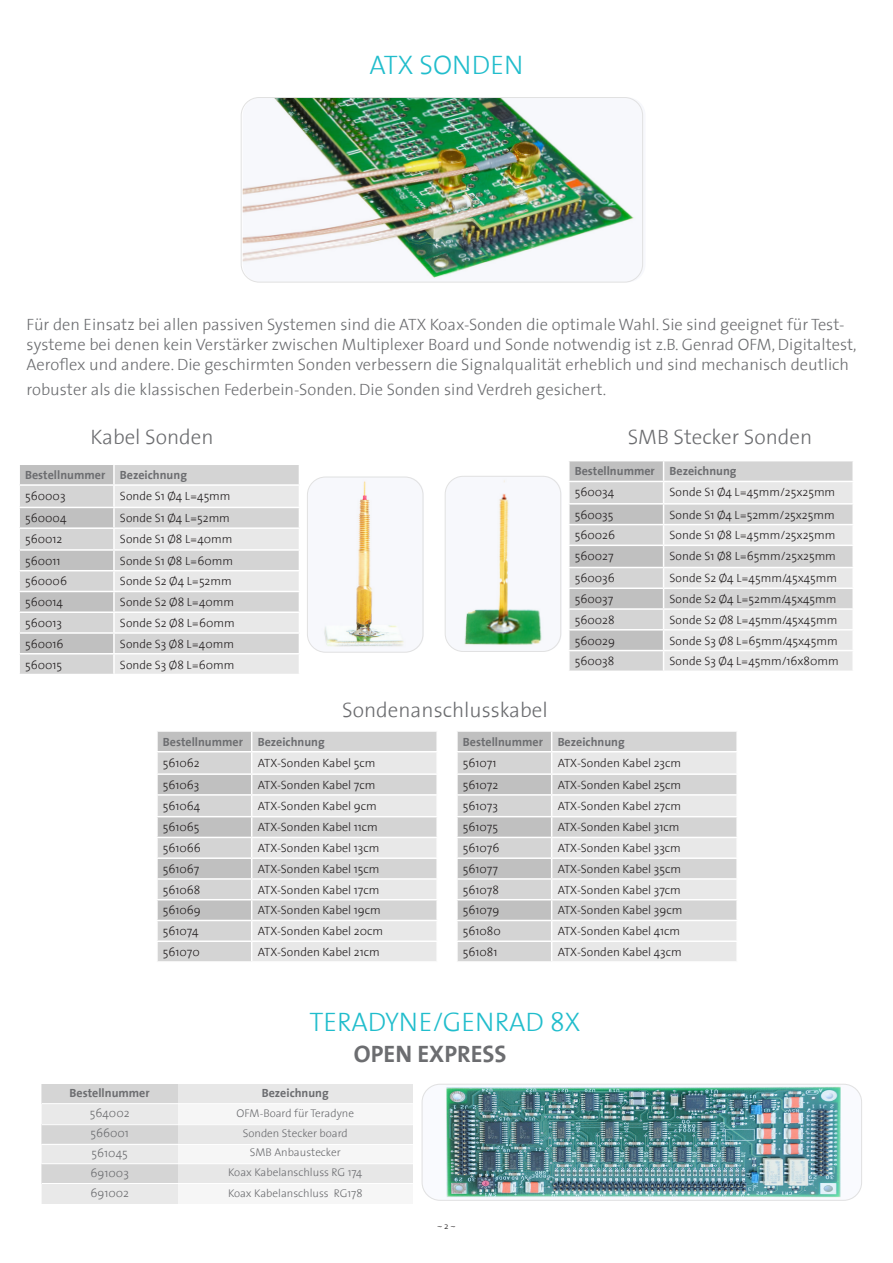
<style>
.page{position:relative;width:893px;height:1263px;background:#fff}
.page>*{position:absolute;margin:0;border:0;box-sizing:border-box;transform-origin:0 0}
.t1{font:300 27px "The Sans";color:#21bdcc}
.t2{font:700 24px "The Sans";color:#6c6d70}
.t3{font:300 21px "The Sans";color:#6c6d70}
.t4{font:300 16.5px/19.8px "The Sans";color:#6c6d70}
.t5{font:300 12px "The Sans";color:#231f20}
.t6{font:700 12px "The Sans";color:#6c6d70}
.t7{font:300 12px/20.2px "The Sans";color:#6c6d70}
.t8{font:300 11.25px/20.9px "The Sans";color:#6c6d70}
.t9{font:300 9px "The Sans";color:#231f20}
</style>
<div class="page">
<img style="left:243px;top:97px;width:401px;height:185px">
<div style="left:241px;top:97px;width:402px;height:185px;border:1px solid #e1e1e1;border-radius:18px"></div>
<img style="left:445px;top:476px;width:117px;height:176px">
<div style="left:445px;top:476px;width:116px;height:176px;border:1px solid #e1e1e1;border-radius:18px"></div>
<svg style="left:19px;top:465px;width:280px;height:209px;background:#dbdbdb"></svg>
<svg style="left:569px;top:461px;width:284px;height:209px;background:#dbdbdb"></svg>
<img style="left:308px;top:477px;width:116px;height:175px">
<div style="left:307px;top:477px;width:116px;height:175px;border:1px solid #e1e1e1;border-radius:18px"></div>
<svg style="left:157px;top:731px;width:280px;height:230px;background:#dbdbdb"></svg>
<svg style="left:457px;top:731px;width:280px;height:230px;background:#dbdbdb"></svg>
<img style="left:422px;top:1084px;width:440px;height:117px">
<div style="left:422px;top:1084px;width:440px;height:116px;border:1px solid #e1e1e1;border-radius:18px"></div>
<div style="left:42px;top:1124px;width:371px;height:20px;background:#e7e7e7"></div>
<div style="left:42px;top:1084px;width:371px;height:20px;background:#e7e7e7"></div>
<div style="left:42px;top:1084px;width:136px;height:20px;background:#d4d4d4"></div>
<div style="left:42px;top:1104px;width:371px;height:20px;background:#f6f6f6"></div>
<div style="left:42px;top:1104px;width:136px;height:20px;background:#e8e8e8"></div>
<hr style="left:42px;top:1103px;width:371px;height:1px;background:#fff">
<div style="left:42px;top:1124px;width:136px;height:20px;background:#d4d4d4"></div>
<hr style="left:42px;top:1124px;width:371px;height:1px;background:#fff">
<div style="left:42px;top:1143px;width:371px;height:21px;background:#f6f6f6"></div>
<div style="left:42px;top:1144px;width:136px;height:20px;background:#e8e8e8"></div>
<hr style="left:42px;top:1144px;width:371px;height:1px;background:#fff">
<div style="left:42px;top:1164px;width:371px;height:20px;background:#e7e7e7"></div>
<div style="left:42px;top:1164px;width:136px;height:20px;background:#d4d4d4"></div>
<hr style="left:42px;top:1163px;width:371px;height:1px;background:#fff">
<div style="left:42px;top:1184px;width:371px;height:20px;background:#f6f6f6"></div>
<div style="left:42px;top:1184px;width:136px;height:20px;background:#e8e8e8"></div>
<hr style="left:42px;top:1183px;width:371px;height:1px;background:#fff">
<h1 class="t1" style="left:370px;top:42px;width:155px">ATX SONDEN</h1>
<p class="t4" style="left:27px;top:314px;width:832px">Für den Einsatz bei allen passiven Systemen sind die ATX Koax-Sonden die optimale Wahl. Sie sind geeignet für Test&shy;systeme bei denen kein Verstärker zwischen Multiplexer Board und Sonde notwendig ist z.B. Genrad OFM, Digitaltest,<br>Aeroflex und andere. Die geschirmten Sonden verbessern die Signalqualität erheblich und sind mechanisch deutlich</p>
<h3 class="t4" style="left:27px;top:379px;width:581px">robuster als die klassischen Federbein-Sonden. Die Sonden sind Verdreh gesichert.</h3>
<h3 class="t3" style="left:91px;top:420px;width:125px">Kabel Sonden</h3>
<h3 class="t3" style="left:628px;top:420px;width:186px">SMB Stecker Sonden</h3>
<p class="t6" style="left:25px;top:465px;width:163px">Bestellnummer Bezeichnung</p>
<p class="t5" style="left:25px;top:486px;width:42px">560003</p>
<p class="t5" style="left:120px;top:486px;width:112px">Sonde S1 Ø4 L=45mm</p>
<p class="t5" style="left:25px;top:508px;width:43px">560004</p>
<p class="t5" style="left:120px;top:508px;width:112px">Sonde S1 Ø4 L=52mm</p>
<p class="t5" style="left:25px;top:529px;width:39px">560012</p>
<p class="t5" style="left:120px;top:529px;width:114px">Sonde S1 Ø8 L=40mm</p>
<p class="t5" style="left:25px;top:551px;width:37px">560011</p>
<p class="t5" style="left:120px;top:551px;width:115px">Sonde S1 Ø8 L=60mm</p>
<p class="t5" style="left:25px;top:571px;width:43px">560006</p>
<p class="t5" style="left:120px;top:571px;width:113px">Sonde S2 Ø4 L=52mm</p>
<p class="t5" style="left:25px;top:592px;width:39px">560014</p>
<p class="t5" style="left:120px;top:592px;width:116px">Sonde S2 Ø8 L=40mm</p>
<p class="t5" style="left:25px;top:613px;width:39px">560013</p>
<p class="t5" style="left:120px;top:613px;width:116px">Sonde S2 Ø8 L=60mm</p>
<p class="t5" style="left:25px;top:634px;width:40px">560016</p>
<p class="t5" style="left:120px;top:634px;width:116px">Sonde S3 Ø8 L=40mm</p>
<p class="t5" style="left:25px;top:654px;width:39px">560015</p>
<p class="t5" style="left:120px;top:654px;width:116px">Sonde S3 Ø8 L=60mm</p>
<p class="t6" style="left:575px;top:461px;width:163px">Bestellnummer Bezeichnung</p>
<p class="t5" style="left:575px;top:482px;width:41px">560034</p>
<p class="t5" style="left:670px;top:482px;width:167px">Sonde S1 Ø4 L=45mm/25x25mm</p>
<p class="t5" style="left:575px;top:505px;width:40px">560035</p>
<p class="t5" style="left:670px;top:505px;width:167px">Sonde S1 Ø4 L=52mm/25x25mm</p>
<p class="t5" style="left:575px;top:525px;width:42px">560026</p>
<p class="t5" style="left:670px;top:525px;width:167px">Sonde S1 Ø8 L=45mm/25x25mm</p>
<p class="t5" style="left:575px;top:546px;width:40px">560027</p>
<p class="t5" style="left:670px;top:546px;width:168px">Sonde S1 Ø8 L=65mm/25x25mm</p>
<p class="t5" style="left:575px;top:568px;width:41px">560036</p>
<p class="t5" style="left:670px;top:568px;width:169px">Sonde S2 Ø4 L=45mm/45x45mm</p>
<p class="t5" style="left:575px;top:589px;width:40px">560037</p>
<p class="t5" style="left:670px;top:589px;width:169px">Sonde S2 Ø4 L=52mm/45x45mm</p>
<p class="t5" style="left:575px;top:610px;width:41px">560028</p>
<p class="t5" style="left:670px;top:610px;width:169px">Sonde S2 Ø8 L=45mm/45x45mm</p>
<p class="t5" style="left:575px;top:630px;width:42px">560029</p>
<p class="t5" style="left:670px;top:630px;width:170px">Sonde S3 Ø8 L=65mm/45x45mm</p>
<p class="t5" style="left:575px;top:651px;width:41px">560038</p>
<p class="t5" style="left:670px;top:651px;width:171px">Sonde S3 Ø4 L=45mm/16x80mm</p>
<h3 class="t3" style="left:342px;top:693px;width:207px">Sondenanschlusskabel</h3>
<p class="t6" style="left:163px;top:732px;width:163px">Bestellnummer Bezeichnung</p>
<p class="t5" style="left:163px;top:752px;width:38px">561062</p>
<p class="t5" style="left:258px;top:752px;width:119px">ATX-Sonden Kabel 5cm</p>
<p class="t5" style="left:163px;top:775px;width:38px">561063</p>
<p class="t5" style="left:258px;top:775px;width:119px">ATX-Sonden Kabel 7cm</p>
<p class="t5" style="left:163px;top:796px;width:39px">561064</p>
<p class="t5" style="left:258px;top:796px;width:121px">ATX-Sonden Kabel 9cm</p>
<p class="t5" style="left:163px;top:817px;width:38px">561065</p>
<p class="t5" style="left:258px;top:817px;width:122px">ATX-Sonden Kabel 11cm</p>
<p class="t5" style="left:163px;top:838px;width:40px">561066</p>
<p class="t5" style="left:258px;top:838px;width:123px">ATX-Sonden Kabel 13cm</p>
<p class="t5" style="left:163px;top:859px;width:38px">561067</p>
<p class="t5" style="left:258px;top:859px;width:123px">ATX-Sonden Kabel 15cm</p>
<p class="t5" style="left:163px;top:880px;width:39px">561068</p>
<p class="t5" style="left:258px;top:880px;width:123px">ATX-Sonden Kabel 17cm</p>
<p class="t5" style="left:163px;top:900px;width:40px">561069</p>
<p class="t5" style="left:258px;top:900px;width:125px">ATX-Sonden Kabel 19cm</p>
<p class="t5" style="left:163px;top:921px;width:37px">561074</p>
<p class="t5" style="left:258px;top:921px;width:127px">ATX-Sonden Kabel 20cm</p>
<p class="t5" style="left:163px;top:942px;width:38px">561070</p>
<p class="t5" style="left:258px;top:942px;width:123px">ATX-Sonden Kabel 21cm</p>
<p class="t6" style="left:463px;top:732px;width:163px">Bestellnummer Bezeichnung</p>
<p class="t5" style="left:463px;top:752px;width:35px">561071</p>
<p class="t5" style="left:558px;top:752px;width:125px">ATX-Sonden Kabel 23cm</p>
<p class="t5" style="left:463px;top:775px;width:37px">561072</p>
<p class="t5" style="left:558px;top:775px;width:125px">ATX-Sonden Kabel 25cm</p>
<p class="t5" style="left:463px;top:796px;width:37px">561073</p>
<p class="t5" style="left:558px;top:796px;width:125px">ATX-Sonden Kabel 27cm</p>
<p class="t5" style="left:463px;top:817px;width:37px">561075</p>
<p class="t5" style="left:558px;top:817px;width:123px">ATX-Sonden Kabel 31cm</p>
<p class="t5" style="left:463px;top:838px;width:38px">561076</p>
<p class="t5" style="left:558px;top:838px;width:125px">ATX-Sonden Kabel 33cm</p>
<p class="t5" style="left:463px;top:859px;width:37px">561077</p>
<p class="t5" style="left:558px;top:859px;width:125px">ATX-Sonden Kabel 35cm</p>
<p class="t5" style="left:463px;top:880px;width:38px">561078</p>
<p class="t5" style="left:558px;top:880px;width:125px">ATX-Sonden Kabel 37cm</p>
<p class="t5" style="left:463px;top:900px;width:38px">561079</p>
<p class="t5" style="left:558px;top:900px;width:126px">ATX-Sonden Kabel 39cm</p>
<p class="t5" style="left:463px;top:921px;width:40px">561080</p>
<p class="t5" style="left:558px;top:921px;width:124px">ATX-Sonden Kabel 41cm</p>
<p class="t5" style="left:463px;top:942px;width:36px">561081</p>
<p class="t5" style="left:558px;top:942px;width:126px">ATX-Sonden Kabel 43cm</p>
<h1 class="t1" style="left:310px;top:999px;width:272px">TERADYNE/GENRAD 8X</h1>
<h2 class="t2" style="left:354px;top:1034px;width:154px">OPEN EXPRESS</h2>
<p class="t6" style="left:70px;top:1083px;width:82px">Bestellnummer</p>
<p class="t6" style="left:262px;top:1083px;width:69px">Bezeichnung</p>
<p class="t7" style="left:90px;top:1103px;width:41px">564002</p>
<p class="t8" style="left:236px;top:1102px;width:119px">OFM-Board für Teradyne</p>
<p class="t7" style="left:90px;top:1123px;width:40px">566001</p>
<p class="t8" style="left:243px;top:1122px;width:107px">Sonden Stecker board</p>
<p class="t7" style="left:92px;top:1143px;width:38px">561045</p>
<p class="t8" style="left:250px;top:1142px;width:92px">SMB Anbaustecker</p>
<p class="t7" style="left:90px;top:1162px;width:40px">691003<br>691002</p>
<p class="t8" style="left:228px;top:1161px;width:136px">Koax Kabelanschluss RG 174<br>Koax Kabelanschluss RG178</p>
<p class="t9" style="left:437px;top:1218px;width:20px">~ 2 ~</p>
</div>
